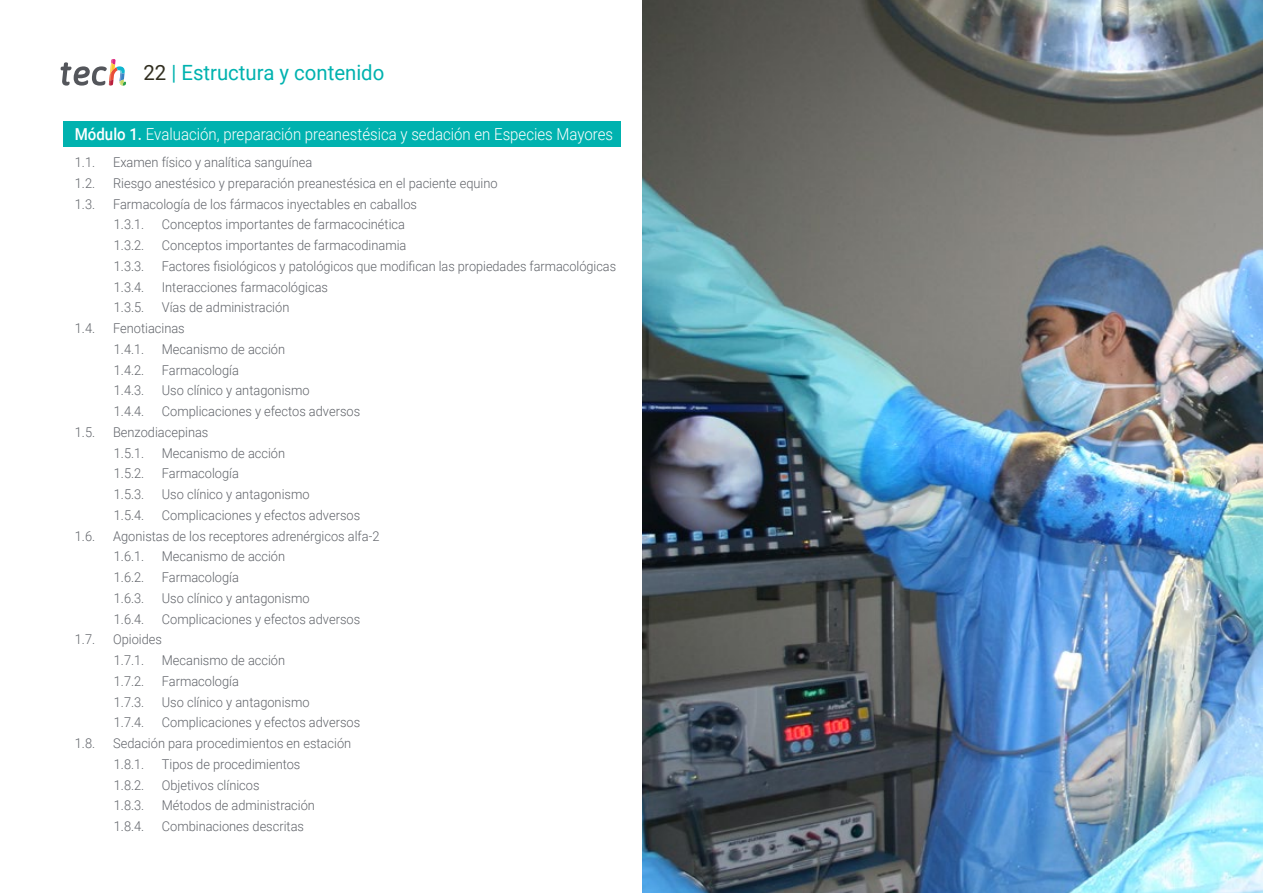
<style>
.page{position:relative;width:1263px;height:893px;background:#fff}
.page>*{position:absolute;margin:0;border:0;box-sizing:border-box;transform-origin:0 0}
.t1{font:21px "Roboto";color:#00b2af}
.t2{font:300 16.5px "Roboto";color:#fff;scale:.91 1}
.t3{font:300 13.5px/20.7px "Roboto";color:#61646a;scale:.95 1}
.t4{font:300 13.5px "Roboto";color:#61646a;scale:.94 1}
.s1{color:#312e20}
.s2{font-weight:500}
</style>
<div class="page">
<div style="left:64px;top:121px;width:557px;height:25px;background:#00b2af"></div>
<svg style="left:61px;top:59px;width:65px;height:27px"></svg>
<img style="left:642px;top:0;width:621px;height:893px">
<h1 class="t1" style="left:144px;top:57px;width:242px"><span class="s1">22</span> | Estructura y contenido</h1>
<p class="t2" style="left:75px;top:123px;width:593px"><span class="s2">Módulo 1.</span> Evaluación, preparación preanestésica y sedación en Especies Mayores</p>
<p class="t3" style="left:75px;top:151px;width:23px">1.1.</p>
<p class="t3" style="left:113px;top:151px;width:211px">Examen físico y analítica sanguínea</p>
<p class="t3" style="left:75px;top:172px;width:23px">1.2.</p>
<p class="t3" style="left:113px;top:172px;width:406px">Riesgo anestésico y preparación preanestésica en el paciente equino</p>
<p class="t3" style="left:75px;top:193px;width:23px">1.3.</p>
<p class="t3" style="left:113px;top:193px;width:321px">Farmacología de los fármacos inyectables en caballos<br>1.3.1.</p>
<p class="t3" style="left:162px;top:214px;width:257px">Conceptos importantes de farmacocinética</p>
<p class="t3" style="left:114px;top:234px;width:34px">1.3.2.</p>
<p class="t3" style="left:162px;top:234px;width:259px">Conceptos importantes de farmacodinamia</p>
<p class="t3" style="left:114px;top:255px;width:34px">1.3.3.</p>
<p class="t4" style="left:162px;top:257px;width:485px">Factores fisiológicos y patológicos que modifican las propiedades farmacológicas</p>
<p class="t3" style="left:114px;top:276px;width:34px">1.3.4.</p>
<p class="t3" style="left:162px;top:276px;width:176px">Interacciones farmacológicas</p>
<p class="t3" style="left:114px;top:297px;width:34px">1.3.5.</p>
<p class="t3" style="left:162px;top:297px;width:136px">Vías de administración</p>
<p class="t3" style="left:75px;top:317px;width:23px">1.4.</p>
<p class="t3" style="left:113px;top:317px;width:77px">Fenotiacinas<br>1.4.1.</p>
<p class="t3" style="left:162px;top:338px;width:131px">Mecanismo de acción</p>
<p class="t3" style="left:114px;top:359px;width:34px">1.4.2.</p>
<p class="t3" style="left:162px;top:359px;width:83px">Farmacología</p>
<p class="t3" style="left:114px;top:380px;width:34px">1.4.3.</p>
<p class="t3" style="left:162px;top:380px;width:157px">Uso clínico y antagonismo</p>
<p class="t3" style="left:114px;top:400px;width:34px">1.4.4.</p>
<p class="t3" style="left:162px;top:400px;width:210px">Complicaciones y efectos adversos</p>
<p class="t3" style="left:75px;top:421px;width:23px">1.5.</p>
<p class="t3" style="left:113px;top:421px;width:102px">Benzodiacepinas<br>1.5.1.</p>
<p class="t3" style="left:162px;top:442px;width:131px">Mecanismo de acción</p>
<p class="t3" style="left:114px;top:463px;width:34px">1.5.2.</p>
<p class="t3" style="left:162px;top:463px;width:83px">Farmacología</p>
<p class="t3" style="left:114px;top:483px;width:34px">1.5.3.</p>
<p class="t3" style="left:162px;top:483px;width:157px">Uso clínico y antagonismo</p>
<p class="t3" style="left:114px;top:504px;width:34px">1.5.4.</p>
<p class="t3" style="left:162px;top:504px;width:210px">Complicaciones y efectos adversos</p>
<p class="t3" style="left:75px;top:525px;width:23px">1.6.</p>
<p class="t3" style="left:113px;top:525px;width:282px">Agonistas de los receptores adrenérgicos alfa-2<br>1.6.1.</p>
<p class="t3" style="left:162px;top:546px;width:131px">Mecanismo de acción</p>
<p class="t3" style="left:114px;top:566px;width:34px">1.6.2.</p>
<p class="t3" style="left:162px;top:566px;width:83px">Farmacología</p>
<p class="t3" style="left:114px;top:587px;width:34px">1.6.3.</p>
<p class="t3" style="left:162px;top:587px;width:157px">Uso clínico y antagonismo</p>
<p class="t3" style="left:114px;top:608px;width:34px">1.6.4.</p>
<p class="t3" style="left:162px;top:608px;width:210px">Complicaciones y efectos adversos</p>
<p class="t3" style="left:75px;top:629px;width:23px">1.7.</p>
<p class="t3" style="left:113px;top:629px;width:53px">Opioides<br>1.7.1.</p>
<p class="t3" style="left:162px;top:649px;width:131px">Mecanismo de acción</p>
<p class="t3" style="left:114px;top:670px;width:34px">1.7.2.</p>
<p class="t3" style="left:162px;top:670px;width:83px">Farmacología</p>
<p class="t3" style="left:114px;top:691px;width:34px">1.7.3.</p>
<p class="t3" style="left:162px;top:691px;width:157px">Uso clínico y antagonismo</p>
<p class="t3" style="left:114px;top:712px;width:34px">1.7.4.</p>
<p class="t3" style="left:162px;top:712px;width:210px">Complicaciones y efectos adversos</p>
<p class="t3" style="left:75px;top:732px;width:23px">1.8.</p>
<p class="t3" style="left:113px;top:732px;width:252px">Sedación para procedimientos en estación<br>1.8.1.</p>
<p class="t3" style="left:162px;top:753px;width:147px">Tipos de procedimientos</p>
<p class="t3" style="left:114px;top:774px;width:34px">1.8.2.</p>
<p class="t3" style="left:162px;top:774px;width:104px">Objetivos clínicos</p>
<p class="t3" style="left:114px;top:795px;width:34px">1.8.3.</p>
<p class="t3" style="left:162px;top:795px;width:163px">Métodos de administración</p>
<p class="t3" style="left:114px;top:815px;width:34px">1.8.4.</p>
<p class="t3" style="left:162px;top:815px;width:151px">Combinaciones descritas</p>
</div>
